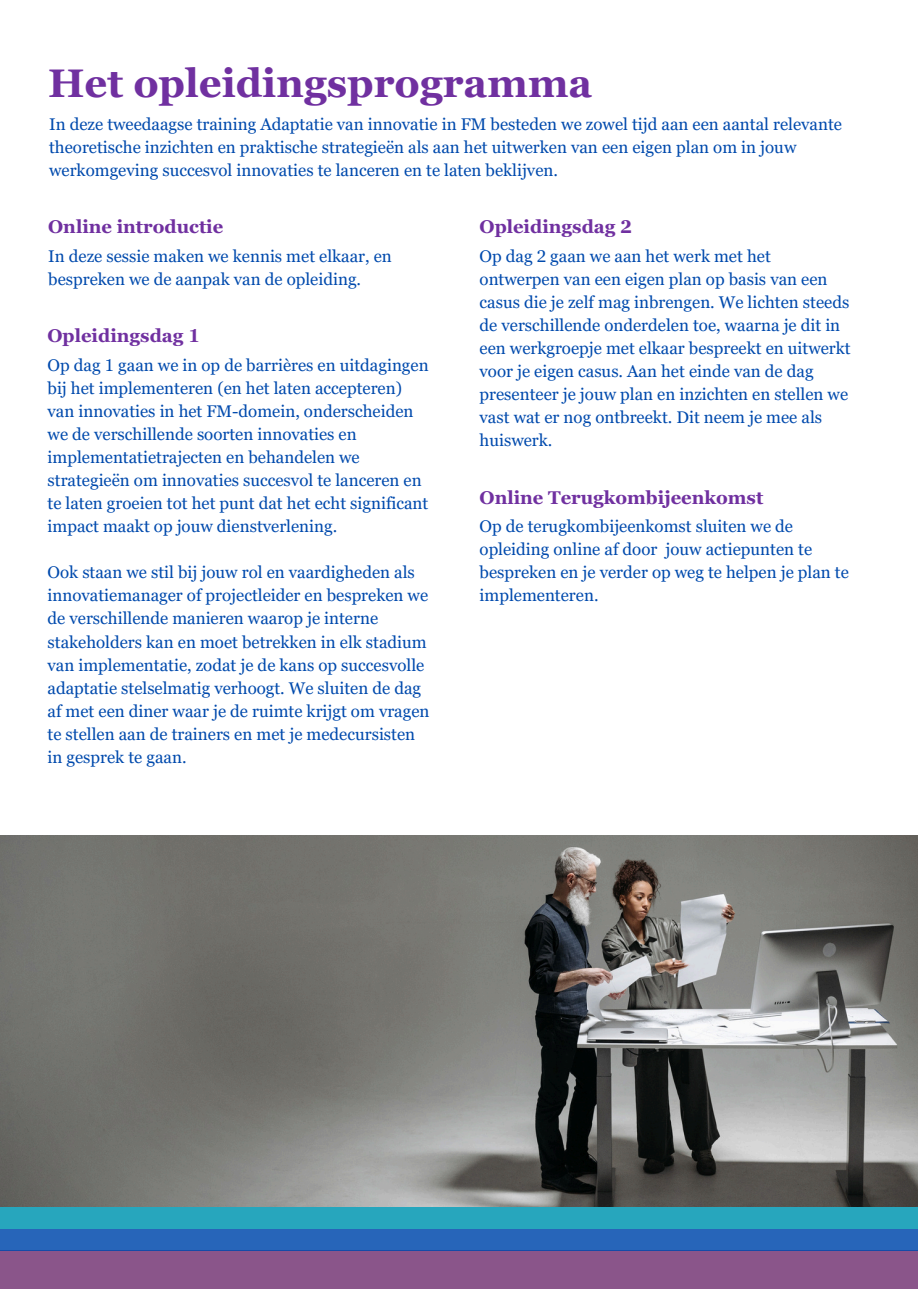
<style>
.page{position:relative;width:918px;height:1289px;background:#fff}
.page>*{position:absolute;margin:0;border:0;box-sizing:border-box;transform-origin:0 0}
.t1{font:700 39.9px "Georgia Pro";color:#7030a0}
.t2{font:700 18.45px "Georgia Pro";color:#7030a0}
.t3{font:16.95px/23.1px "Georgia Pro";color:#004aad}
</style>
<div class="page">
<div style="left:0;top:1250px;width:918px;height:38px;background:#8a558a"></div>
<div style="left:0;top:1228px;width:918px;height:22px;background:#2765b9"></div>
<img style="left:0;top:835px;width:918px;height:371px">
<div style="left:0;top:1206px;width:918px;height:22px;background:#27a6bd"></div>
<p class="t1" style="left:48px;top:60px;width:546px">Het opleidingsprogramma</p>
<p class="t3" style="left:49px;top:112px;width:794px">In deze tweedaagse training Adaptatie van innovatie in FM besteden we zowel tijd aan een aantal relevante theoretische inzichten en praktische strategieën als aan het uitwerken van een eigen plan om in jouw werkomgeving succesvol innovaties te lanceren en te laten beklijven.</p>
<h2 class="t2" style="left:480px;top:216px;width:154px">Opleidingsdag 2</h2>
<p class="t2" style="left:48px;top:216px;width:177px">Online introductie</p>
<h2 class="t3" style="left:48px;top:244px;width:345px">In deze sessie maken we kennis met elkaar, en bespreken we de aanpak van de opleiding.</h2>
<p class="t3" style="left:480px;top:244px;width:373px">Op dag 2 gaan we aan het werk met het ontwerpen van een eigen plan op basis van een casus die je zelf mag inbrengen. We lichten steeds de verschillende onderdelen toe, waarna je dit in een werkgroepje met elkaar bespreekt en uitwerkt voor je eigen casus. Aan het einde van de dag presenteer je jouw plan en inzichten en stellen we vast wat er nog ontbreekt. Dit neem je mee als huiswerk.</p>
<p class="t2" style="left:48px;top:325px;width:154px">Opleidingsdag 1</p>
<p class="t3" style="left:48px;top:353px;width:383px">Op dag 1 gaan we in op de barrières en uitdagingen bij het implementeren (en het laten accepteren) van innovaties in het FM-domein, onderscheiden we de verschillende soorten innovaties en implementatietrajecten en behandelen we strategieën om innovaties succesvol te lanceren en te laten groeien tot het punt dat het echt significant impact maakt op jouw dienstverlening.</p>
<h2 class="t3" style="left:48px;top:561px;width:383px">Ook staan we stil bij jouw rol en vaardigheden als innovatiemanager of projectleider en bespreken we de verschillende manieren waarop je interne stakeholders kan en moet betrekken in elk stadium van implementatie, zodat je de kans op succesvolle adaptatie stelselmatig verhoogt. We sluiten de dag af met een diner waar je de ruimte krijgt om vragen te stellen aan de trainers en met je medecursisten in gesprek te gaan.</h2>
<h2 class="t2" style="left:480px;top:486px;width:285px">Online Terugkombijeenkomst</h2>
<p class="t3" style="left:480px;top:514px;width:371px">Op de terugkombijeenkomst sluiten we de opleiding online af door jouw actiepunten te bespreken en je verder op weg te helpen je plan te implementeren.</p>
</div>
